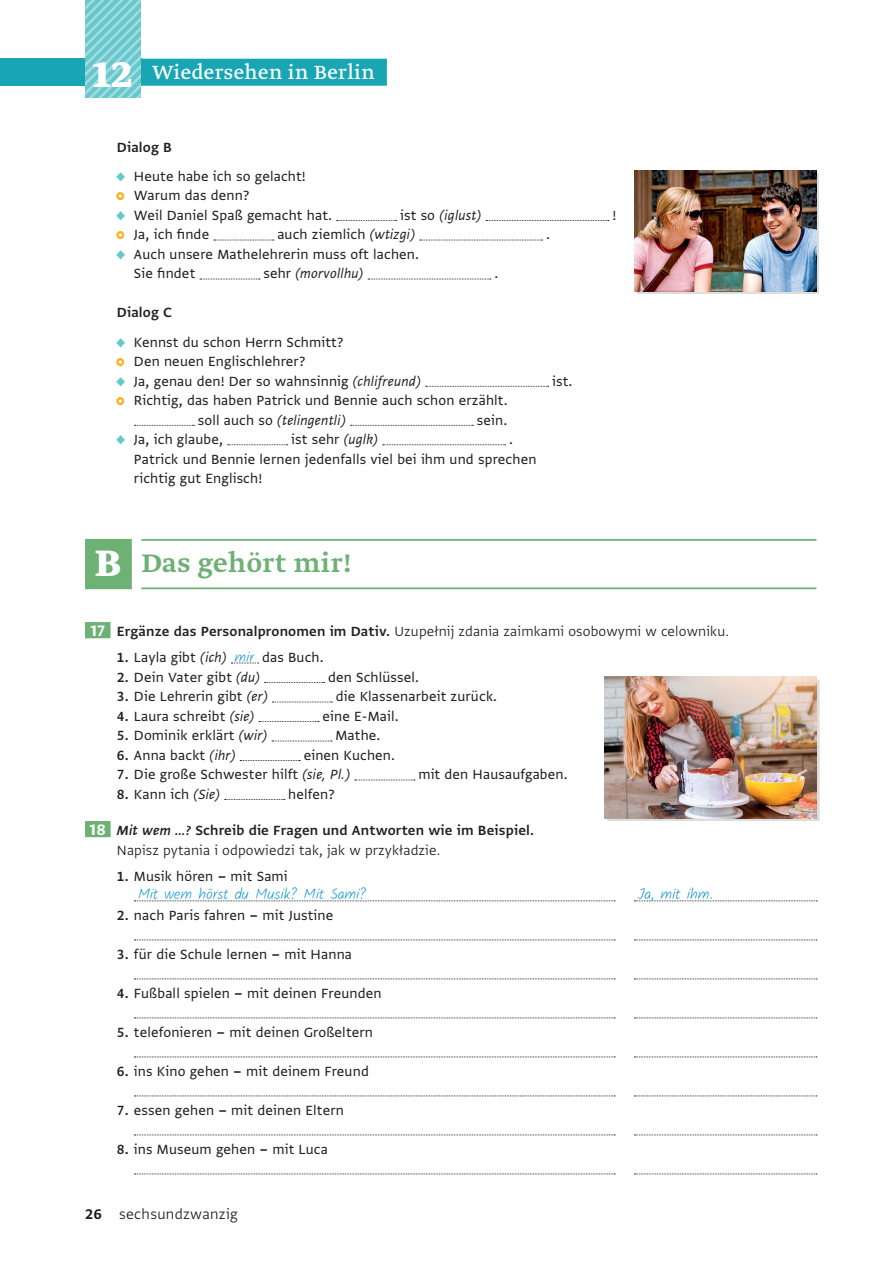
<style>
.page{position:relative;width:893px;height:1263px;background:#fff}
.page>*{position:absolute;margin:0;border:0;box-sizing:border-box;transform-origin:0 0}
.t1{font:700 45px "Greta Text Std";color:#fff}
.t2{font:500 30px "Greta Text Std";letter-spacing:.02em;color:#6eb175}
.t3{font:22.5px "Greta Text Std";letter-spacing:.02em;color:#fff}
.t4{font:300 16.5px "Greta Sans Std";letter-spacing:.02em;color:#231f20}
.t5{font:15.75px/19.5px "Greta Sans Std";letter-spacing:.01em;color:#231f20}
.t6{font:300 15.75px "Greta Sans Std";letter-spacing:.01em;color:#231f20}
.t7{font:15.75px "Greta Sans Std Sm Bld";letter-spacing:.01em;color:#231f20}
.t8{font:italic 15.75px "Greta Sans Std";letter-spacing:.01em;color:#231f20}
.t9{font:300 15px "Kalamax";color:#008fd5}
.s1{font-family:"Susp Sans";font-size:13.5px;color:#64c8cd}
.s2{font-family:"Susp Sans";font-size:13.5px;color:#faaf18}
.s3{font-style:normal}
.s4{font-style:italic}
.s5{font-weight:700;font-size:43.5px;color:#fff}
.s6{font-family:"Greta Sans Std Bld";font-weight:400;font-size:18px;color:#fff}
.s7{font-family:"Greta Sans Std Sm Bld";font-weight:400}
.s8{font-family:"Greta Sans Std Sm Bld"}
.s9{font-family:"Kalamax";font-weight:300;font-size:15px;color:#008fd5}
.s10{font-family:"Greta Sans Std Bld";font-size:18px;color:#fff}
.s11{font-family:"Greta Sans Std Sm Bld Ita"}
.s12{font-weight:900}
.s13{font-family:"Greta Sans Std Bld";font-weight:400}
</style>
<div class="page">
<div style="left:140px;top:59px;width:247px;height:27px;background:#18a6b5"></div>
<div style="left:0;top:59px;width:141px;height:27px;background:#18a6b5"></div>
<svg style="left:337px;top:220px;width:60px;height:1px"></svg>
<svg style="left:486px;top:220px;width:123px;height:1px"></svg>
<svg style="left:214px;top:240px;width:60px;height:1px"></svg>
<svg style="left:420px;top:240px;width:123px;height:1px"></svg>
<svg style="left:200px;top:279px;width:60px;height:1px"></svg>
<svg style="left:368px;top:279px;width:123px;height:1px"></svg>
<svg style="left:426px;top:386px;width:123px;height:1px"></svg>
<svg style="left:134px;top:425px;width:60px;height:1px"></svg>
<svg style="left:350px;top:425px;width:123px;height:1px"></svg>
<svg style="left:228px;top:444px;width:60px;height:1px"></svg>
<svg style="left:383px;top:444px;width:123px;height:1px"></svg>
<div style="left:85px;top:539px;width:47px;height:50px;background:#6eb175"></div>
<hr style="left:141px;top:539px;width:675px;height:2px;background:#6eb175">
<hr style="left:141px;top:587px;width:675px;height:2px;background:#6eb175">
<svg style="left:85px;top:622px;width:26px;height:16px"></svg>
<svg style="left:231px;top:663px;width:28px;height:1px"></svg>
<svg style="left:265px;top:682px;width:60px;height:1px"></svg>
<svg style="left:272px;top:702px;width:60px;height:1px"></svg>
<svg style="left:259px;top:721px;width:60px;height:1px"></svg>
<svg style="left:272px;top:741px;width:60px;height:1px"></svg>
<svg style="left:240px;top:760px;width:60px;height:1px"></svg>
<svg style="left:355px;top:780px;width:60px;height:1px"></svg>
<svg style="left:225px;top:799px;width:60px;height:1px"></svg>
<svg style="left:85px;top:821px;width:26px;height:16px"></svg>
<svg style="left:134px;top:900px;width:481px;height:1px"></svg>
<svg style="left:634px;top:900px;width:183px;height:1px"></svg>
<svg style="left:134px;top:939px;width:481px;height:1px"></svg>
<svg style="left:634px;top:939px;width:183px;height:1px"></svg>
<svg style="left:134px;top:978px;width:481px;height:1px"></svg>
<svg style="left:634px;top:978px;width:183px;height:1px"></svg>
<svg style="left:134px;top:1017px;width:481px;height:1px"></svg>
<svg style="left:634px;top:1017px;width:183px;height:1px"></svg>
<svg style="left:134px;top:1056px;width:481px;height:1px"></svg>
<svg style="left:634px;top:1056px;width:183px;height:1px"></svg>
<svg style="left:134px;top:1095px;width:481px;height:1px"></svg>
<svg style="left:634px;top:1095px;width:183px;height:1px"></svg>
<svg style="left:134px;top:1134px;width:481px;height:1px"></svg>
<svg style="left:634px;top:1134px;width:183px;height:1px"></svg>
<svg style="left:134px;top:1173px;width:481px;height:1px"></svg>
<svg style="left:634px;top:1173px;width:183px;height:1px"></svg>
<div style="left:637px;top:173px;width:182px;height:121px;background:#231f20;opacity:.15"></div>
<img style="left:634px;top:170px;width:182px;height:121px">
<div style="left:607px;top:679px;width:213px;height:142px;background:#231f20;opacity:.15"></div>
<img style="left:604px;top:676px;width:212px;height:142px">
<svg style="left:85px;top:0;width:55px;height:98px;background:#7ccfd3"></svg>
<h1 class="t1" style="left:93px;top:47px;width:42px">12</h1>
<h3 class="t3" style="left:153px;top:59px;width:223px">Wiedersehen in Berlin</h3>
<p class="t7" style="left:117px;top:138px;width:56px">Dialog B</p>
<p class="t5" style="left:117px;top:166px;width:217px"><span class="s1">§A</span> Heute habe ich so gelacht!<br><span class="s2">§B</span> Warum das denn?<br><span class="s1">§A</span> Weil Daniel Spaß gemacht hat.</p>
<p class="t8" style="left:400px;top:206px;width:83px"><span class="s3">ist so</span> (iglust)</p>
<p class="t5" style="left:612px;top:205px;width:5px">!</p>
<p class="t5" style="left:117px;top:224px;width:94px"><span class="s2">§B</span> Ja, ich finde</p>
<p class="t5" style="left:277px;top:224px;width:139px">auch ziemlich <span class="s4">(wtizgi)</span></p>
<p class="t5" style="left:546px;top:224px;width:5px">.</p>
<p class="t5" style="left:134px;top:244px;width:287px;text-indent:-17px"><span class="s1">§A</span> Auch unsere Mathelehrerin muss oft lachen.<br>Sie findet</p>
<p class="t8" style="left:263px;top:264px;width:101px"><span class="s3">sehr</span> (morvollhu)</p>
<p class="t5" style="left:494px;top:263px;width:5px">.</p>
<p class="t7" style="left:117px;top:303px;width:57px">Dialog C</p>
<p class="t5" style="left:117px;top:332px;width:306px"><span class="s1">§A</span> Kennst du schon Herrn Schmitt?<br><span class="s2">§B</span> Den neuen Englischlehrer?<br><span class="s1">§A</span> Ja, genau den! Der so wahnsinnig <span class="s4">(chlifreund)</span></p>
<p class="t5" style="left:198px;top:390px;width:311px;text-indent:-81px"><span class="s2">§B</span> Richtig, das haben Patrick und Bennie auch schon erzählt. soll auch so <span class="s4">(telingentli)</span></p>
<p class="t5" style="left:477px;top:410px;width:32px">sein.</p>
<p class="t5" style="left:117px;top:429px;width:108px"><span class="s1">§A</span> Ja, ich glaube,</p>
<p class="t5" style="left:291px;top:429px;width:88px">ist sehr <span class="s4">(uglk)</span></p>
<p class="t5" style="left:134px;top:429px;width:404px;text-indent:375px">.<br>Patrick und Bennie lernen jedenfalls viel bei ihm und sprechen richtig gut Englisch!</p>
<p class="t5" style="left:552px;top:371px;width:22px">ist.</p>
<h2 class="t2" style="left:95px;top:546px;width:258px"><span class="s5">B</span> Das gehört mir!</h2>
<p class="t6" style="left:90px;top:622px;width:640px"><span class="s6">17</span> <span class="s7">Ergänze das Personalpronomen im Dativ.</span> Uzupełnij zdania zaimkami osobowymi w celowniku.</p>
<p class="t5" style="left:117px;top:647px;width:208px"><span class="s8">1.</span> Layla gibt <span class="s4">(ich)</span> <span class="s9">mir</span> das Buch.</p>
<p class="t5" style="left:117px;top:667px;width:144px"><span class="s8">2.</span> Dein Vater gibt <span class="s4">(du)</span></p>
<p class="t5" style="left:328px;top:667px;width:93px">den Schlüssel.</p>
<p class="t5" style="left:117px;top:686px;width:152px"><span class="s8">3.</span> Die Lehrerin gibt <span class="s4">(er)</span></p>
<p class="t5" style="left:336px;top:686px;width:163px">die Klassenarbeit zurück.</p>
<p class="t5" style="left:117px;top:706px;width:139px"><span class="s8">4.</span> Laura schreibt <span class="s4">(sie)</span></p>
<p class="t5" style="left:322px;top:706px;width:78px">eine E-Mail.</p>
<p class="t5" style="left:117px;top:725px;width:152px"><span class="s8">5.</span> Dominik erklärt <span class="s4">(wir)</span></p>
<p class="t5" style="left:335px;top:725px;width:46px">Mathe.</p>
<p class="t5" style="left:117px;top:745px;width:120px"><span class="s8">6.</span> Anna backt <span class="s4">(ihr)</span></p>
<p class="t5" style="left:304px;top:745px;width:93px">einen Kuchen.</p>
<p class="t5" style="left:117px;top:764px;width:235px"><span class="s8">7.</span> Die große Schwester hilft <span class="s4">(sie, Pl.)</span></p>
<p class="t5" style="left:418px;top:764px;width:151px">mit den Hausaufgaben.</p>
<p class="t5" style="left:117px;top:784px;width:105px"><span class="s8">8.</span> Kann ich <span class="s4">(Sie)</span></p>
<p class="t5" style="left:288px;top:784px;width:48px">helfen?</p>
<p class="t7" style="left:90px;top:821px;width:446px"><span class="s10">18</span> <span class="s11">Mit wem …?</span> Schreib die Fragen und Antworten wie im Beispiel.</p>
<p class="t6" style="left:117px;top:841px;width:325px">Napisz pytania i odpowiedzi tak, jak w przykładzie.</p>
<p class="t5" style="left:117px;top:866px;width:172px"><span class="s8">1.</span> Musik hören <span class="s12">–</span> mit Sami</p>
<p class="t9" style="left:138px;top:885px;width:230px">Mit wem hörst du Musik? Mit Sami?</p>
<p class="t9" style="left:638px;top:885px;width:77px">Ja, mit ihm.</p>
<p class="t5" style="left:117px;top:905px;width:218px"><span class="s8">2.</span> nach Paris fahren <span class="s12">–</span> mit Justine</p>
<p class="t5" style="left:117px;top:944px;width:237px"><span class="s8">3.</span> für die Schule lernen <span class="s12">–</span> mit Hanna</p>
<p class="t5" style="left:117px;top:983px;width:266px"><span class="s8">4.</span> Fußball spielen <span class="s12">–</span> mit deinen Freunden</p>
<p class="t5" style="left:117px;top:1022px;width:258px"><span class="s8">5.</span> telefonieren <span class="s12">–</span> mit deinen Großeltern</p>
<p class="t5" style="left:117px;top:1061px;width:253px"><span class="s8">6.</span> ins Kino gehen <span class="s12">–</span> mit deinem Freund</p>
<p class="t5" style="left:117px;top:1100px;width:229px"><span class="s8">7.</span> essen gehen <span class="s12">–</span> mit deinen Eltern</p>
<p class="t5" style="left:117px;top:1139px;width:213px"><span class="s8">8.</span> ins Museum gehen <span class="s12">–</span> mit Luca</p>
<p class="t4" style="left:85px;top:1205px;width:154px"><span class="s13">26</span> sechsundzwanzig</p>
</div>
